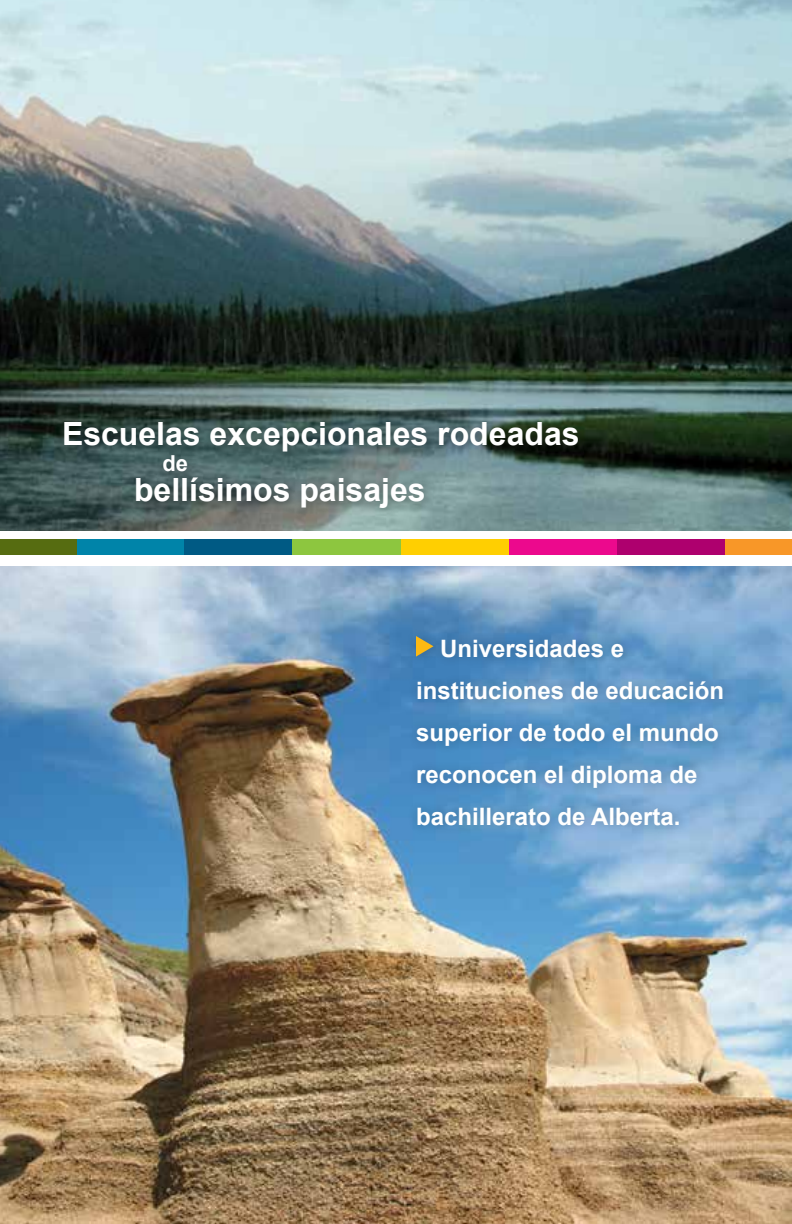
<style>
.page{position:relative;width:792px;height:1224px;background:#fff}
.page>*{position:absolute;margin:0;border:0;box-sizing:border-box;transform-origin:0 0}
.t1{font:700 32px/56px "Arial";color:#fff}
.t2{font:700 24px/42px "Arial";color:#fff}
.t3{font:700 22px "Arial";color:#fff}
</style>
<div class="page">
<img style="left:0;top:0;width:792px;height:531px">
<img style="left:0;top:567px;width:792px;height:657px">
<div style="left:55px;top:413px;width:535px;height:107px;background:#000;opacity:.24"></div>
<div style="left:406px;top:628px;width:329px;height:209px;background:#000;opacity:.24"></div>
<svg style="left:416px;top:636px;width:18px;height:21px"></svg>
<div style="left:76px;top:540px;width:113px;height:15px;background:#0084a9"></div>
<div style="left:185px;top:540px;width:112px;height:15px;background:#005a84"></div>
<div style="left:293px;top:540px;width:112px;height:15px;background:#8dc63f"></div>
<div style="left:401px;top:540px;width:112px;height:15px;background:#ffcf01"></div>
<div style="left:509px;top:540px;width:112px;height:15px;background:#ec098d"></div>
<div style="left:617px;top:540px;width:113px;height:15px;background:#ae006e"></div>
<div style="left:725px;top:540px;width:67px;height:15px;background:#f89728"></div>
<div style="left:0;top:540px;width:76px;height:15px;background:#566c11"></div>
<h1 class="t1" style="left:134px;top:407px;width:447px;text-indent:-72px">Escuelas excepcionales rodeadas bellísimos paisajes</h1>
<p class="t3" style="left:162px;top:449px;width:27px">de</p>
<p class="t2" style="left:416px;top:628px;width:310px;text-indent:24px">Universidades e instituciones de educación superior de todo el mundo reconocen el diploma de bachillerato de Alberta.</p>
</div>
